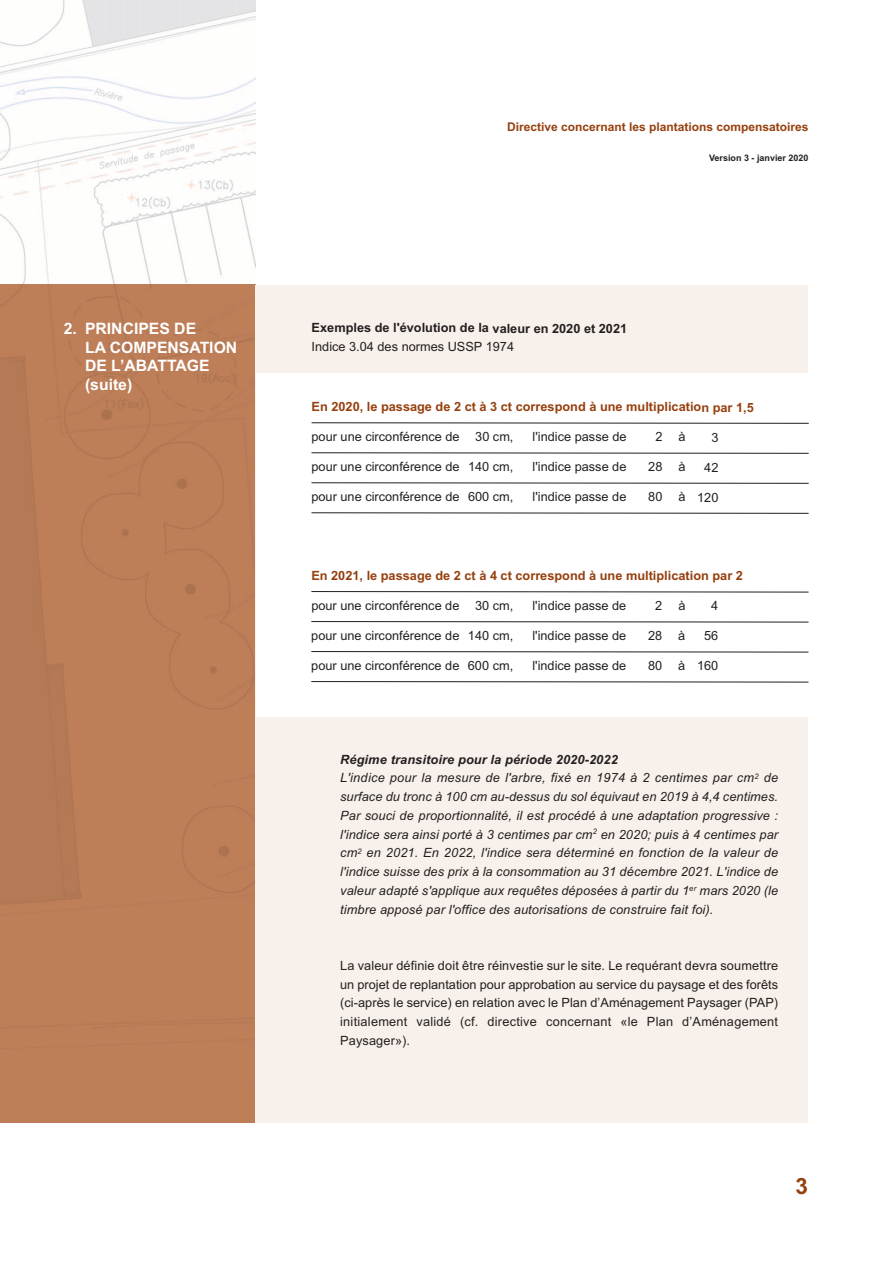
<style>
.page{position:relative;width:893px;height:1263px;background:#fff}
.page>*{position:absolute;margin:0;border:0;box-sizing:border-box;transform-origin:0 0}
.t1{font:700 22.5px "Arial";color:#96400e}
.t2{font:700 15.75px/18.8px "Arial";color:#fff}
.t3{font:12.75px/18.8px "Arial";color:#231f20;text-align:justify}
.t4{font:italic 12.75px/18.8px "Arial";letter-spacing:.01em;color:#231f20}
.t5{font:700 12.75px "Arial";color:#96400e}
.t6{font:700 12.75px "Arial";color:#231f20}
.t7{font:700 12px "Arial";color:#96400e}
.t8{font:700 9px "Arial";color:#231f20}
.s1{font-weight:700}
</style>
<div class="page">
<img style="left:0;top:0;width:255px;height:1085px">
<div style="left:0;top:1085px;width:255px;height:38px;background:#bc7d57"></div>
<div style="left:255px;top:285px;width:553px;height:838px;background:#f8f1eb"></div>
<div style="left:256px;top:373px;width:583px;height:343px;background:#fff"></div>
<svg style="left:311px;top:422px;width:498px;height:2px"></svg>
<svg style="left:311px;top:452px;width:498px;height:2px"></svg>
<svg style="left:311px;top:482px;width:498px;height:2px"></svg>
<svg style="left:311px;top:512px;width:498px;height:2px"></svg>
<svg style="left:311px;top:591px;width:498px;height:1px"></svg>
<svg style="left:311px;top:621px;width:498px;height:1px"></svg>
<svg style="left:311px;top:651px;width:498px;height:1px"></svg>
<svg style="left:311px;top:681px;width:498px;height:1px"></svg>
<p class="t7" style="left:507px;top:122px;width:303px">Directive concernant les plantations compensatoires</p>
<p class="t8" style="left:709px;top:154px;width:101px">Version 3 - janvier 2020</p>
<p class="t2" style="left:85px;top:320px;width:154px;text-indent:-21px">2. PRINCIPES DE<br>LA COMPENSATION<br>DE L’ABATTAGE (suite)</p>
<p class="t6" style="left:312px;top:323px;width:317px">Exemples de l'évolution de la valeur en 2020 et 2021</p>
<p class="t3" style="left:312px;top:339px;width:204px">Indice 3.04 des normes USSP 1974</p>
<p class="t5" style="left:312px;top:402px;width:444px">En 2020, le passage de 2 ct à 3 ct correspond à une multiplication par 1,5</p>
<p class="t3" style="left:312px;top:429px;width:203px">pour une circonférence de 30 cm,</p>
<p class="t3" style="left:533px;top:429px;width:95px">l'indice passe de</p>
<p class="t3" style="left:655px;top:429px;width:9px">2</p>
<p class="t3" style="left:678px;top:429px;width:9px">à</p>
<p class="t3" style="left:711px;top:429px;width:9px">3</p>
<p class="t3" style="left:311px;top:459px;width:203px">pour une circonférence de 140 cm,</p>
<p class="t3" style="left:533px;top:459px;width:95px">l'indice passe de</p>
<p class="t3" style="left:648px;top:459px;width:16px">28</p>
<p class="t3" style="left:678px;top:459px;width:9px">à</p>
<p class="t3" style="left:704px;top:459px;width:16px">42</p>
<p class="t3" style="left:311px;top:489px;width:203px">pour une circonférence de 600 cm,</p>
<p class="t3" style="left:533px;top:489px;width:95px">l'indice passe de</p>
<p class="t3" style="left:648px;top:489px;width:16px">80</p>
<p class="t3" style="left:678px;top:489px;width:42px">à 120</p>
<p class="t5" style="left:311px;top:571px;width:433px">En 2021, le passage de 2 ct à 4 ct correspond à une multiplication par 2</p>
<p class="t3" style="left:311px;top:597px;width:203px">pour une circonférence de 30 cm,</p>
<p class="t3" style="left:532px;top:597px;width:95px">l'indice passe de</p>
<p class="t3" style="left:655px;top:598px;width:9px">2</p>
<p class="t3" style="left:678px;top:598px;width:9px">à</p>
<p class="t3" style="left:711px;top:598px;width:9px">4</p>
<p class="t3" style="left:311px;top:627px;width:203px">pour une circonférence de 140 cm,</p>
<p class="t3" style="left:532px;top:627px;width:95px">l'indice passe de</p>
<p class="t3" style="left:648px;top:628px;width:16px">28</p>
<p class="t3" style="left:678px;top:628px;width:9px">à</p>
<p class="t3" style="left:704px;top:628px;width:16px">56</p>
<p class="t3" style="left:311px;top:657px;width:203px">pour une circonférence de 600 cm,</p>
<p class="t3" style="left:532px;top:657px;width:95px">l'indice passe de</p>
<p class="t3" style="left:648px;top:658px;width:16px">80</p>
<p class="t3" style="left:678px;top:658px;width:42px">à 160</p>
<p class="t4" style="left:340px;top:751px;width:439px"><span class="s1">Régime transitoire pour la période 2020-2022<br></span>L'indice pour la mesure de l'arbre, fixé en 1974 à 2 centimes par cm<sup>2</sup> de surface du tronc à 100 cm au-dessus du sol équivaut en 2019 à 4,4 centimes.<br>Par souci de proportionnalité, il est procédé à une adaptation progressive : l'indice sera ainsi porté à 3 centimes par cm<sup>2</sup> en 2020; puis à 4 centimes par cm<sup>2</sup> en 2021. En 2022, l'indice sera déterminé en fonction de la valeur de l'indice suisse des prix à la consommation au 31 décembre 2021. L'indice de valeur adapté s'applique aux requêtes déposées à partir du 1<sup>er</sup> mars 2020 (le timbre apposé par l'office des autorisations de construire fait foi).</p>
<p class="t3" style="left:340px;top:957px;width:439px">La valeur définie doit être réinvestie sur le site. Le requérant devra soumettre un projet de replantation pour approbation au service du paysage et des forêts (ci-après le service) en relation avec le Plan d’Aménagement Paysager (PAP) initialement validé (cf. directive concernant «le Plan d’Aménagement Paysager»).</p>
<h1 class="t1" style="left:795px;top:1178px;width:14px">3</h1>
</div>
